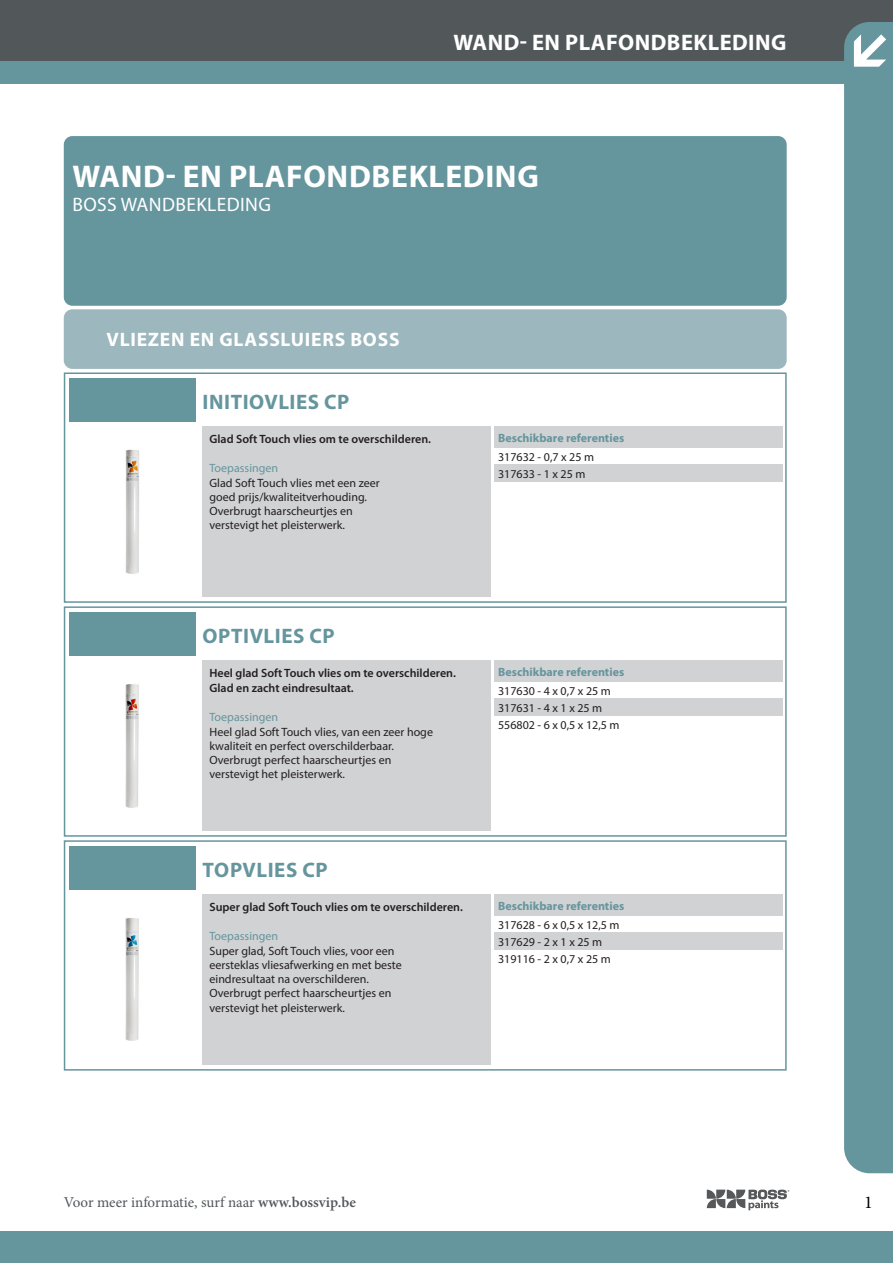
<style>
.page{position:relative;width:893px;height:1263px;background:#fff}
.page>*{position:absolute;margin:0;border:0;box-sizing:border-box;transform-origin:0 0}
._03_title_big_bloc{font:700 31.5px "Myriad Pro";letter-spacing:.02em;color:#fff}
.t1{font:700 22.5px "Myriad Pro";letter-spacing:.02em;color:#fff}
._03_productname_titl{font:700 21px "Myriad Pro";letter-spacing:.025em;color:#65959d}
._02_subtitle_single{font:700 19.5px "Myriad Pro";letter-spacing:.04em;color:#fff}
._02_subtitle_big_blo{font:19.5px "Myriad Pro";letter-spacing:.02em;color:#fff}
.t2{font:18px "Minion Pro";color:#000}
.t3{font:15px "Minion Pro";color:#52575a}
._01_bodytext_table{font:12px/14.2px "Myriad Pro";color:#231f20}
._01_product_beschrij{font:600 12px "Myriad Pro";color:#231f20}
._01_body_table_color{font:12px "Myriad Pro";color:#231f20}
._02_subtitles_table{font:700 12px "Myriad Pro";color:#65959d}
.s1{color:#65959d}
.s2{font-weight:600}
</style>
<div class="page">
<div style="left:0;top:0;width:893px;height:71px;background:#52575a"></div>
<svg style="left:707px;top:1189px;width:82px;height:21px"></svg>
<div style="left:0;top:1231px;width:893px;height:32px;background:#65959d"></div>
<div style="left:0;top:61px;width:893px;height:22px;background:#65959d"></div>
<div style="left:844px;top:22px;width:49px;height:1151px;background:#65959d"></div>
<div style="left:853px;top:30px;width:33px;height:40px;background:#65959d"></div>
<svg style="left:854px;top:34px;width:32px;height:33px"></svg>
<div style="left:64px;top:136px;width:723px;height:170px;background:#65959d;border-radius:9px"></div>
<div style="left:64px;top:309px;width:723px;height:60px;background:#9cb7bd;border-radius:9px"></div>
<div style="left:70px;top:378px;width:126px;height:44px;background:#65959d"></div>
<img style="left:125px;top:449px;width:14px;height:125px">
<div style="left:202px;top:427px;width:289px;height:170px;background:#d1d2d4"></div>
<div style="left:494px;top:427px;width:289px;height:21px;background:#d1d2d4"></div>
<div style="left:494px;top:465px;width:289px;height:17px;background:#d1d2d4"></div>
<div style="left:64px;top:372px;width:723px;height:231px;border:2px solid #65959d"></div>
<div style="left:70px;top:612px;width:126px;height:44px;background:#65959d"></div>
<img style="left:125px;top:684px;width:14px;height:124px">
<div style="left:202px;top:661px;width:289px;height:170px;background:#d1d2d4"></div>
<div style="left:494px;top:661px;width:289px;height:21px;background:#d1d2d4"></div>
<div style="left:494px;top:699px;width:289px;height:17px;background:#d1d2d4"></div>
<div style="left:64px;top:606px;width:723px;height:231px;border:2px solid #65959d"></div>
<div style="left:70px;top:846px;width:126px;height:44px;background:#65959d"></div>
<img style="left:125px;top:918px;width:14px;height:123px">
<div style="left:202px;top:895px;width:289px;height:170px;background:#d1d2d4"></div>
<div style="left:494px;top:895px;width:289px;height:21px;background:#d1d2d4"></div>
<div style="left:494px;top:933px;width:289px;height:17px;background:#d1d2d4"></div>
<div style="left:64px;top:840px;width:723px;height:230px;border:2px solid #65959d"></div>
<p class="t1" style="left:453px;top:28px;width:334px">WAND- EN PLAFONDBEKLEDING</p>
<p class="_03_title_big_bloc" style="left:73px;top:156px;width:468px">WAND- EN PLAFONDBEKLEDING</p>
<p class="_02_subtitle_big_blo" style="left:72px;top:193px;width:200px">BOSS WANDBEKLEDING</p>
<p class="_02_subtitle_single" style="left:106px;top:326px;width:295px">VLIEZEN EN GLASSLUIERS BOSS</p>
<p class="_03_productname_titl" style="left:202px;top:388px;width:148px">INITIOVLIES CP</p>
<p class="_01_product_beschrij" style="left:209px;top:431px;width:223px">Glad Soft Touch vlies om te overschilderen.</p>
<p class="_01_bodytext_table" style="left:209px;top:461px;width:172px"><span class="s1">Toepassingen<br></span>Glad Soft Touch vlies met een zeer goed prijs/kwaliteitverhouding.</p>
<p class="_01_bodytext_table" style="left:209px;top:504px;width:145px">Overbrugt haarscheurtjes en verstevigt het pleisterwerk.</p>
<p class="_02_subtitles_table" style="left:498px;top:430px;width:128px">Beschikbare referenties</p>
<p class="_01_body_table_color" style="left:498px;top:449px;width:98px">317632 - 0,7 x 25 m</p>
<p class="_01_body_table_color" style="left:498px;top:466px;width:89px">317633 - 1 x 25 m</p>
<p class="_03_productname_titl" style="left:202px;top:622px;width:134px">OPTIVLIES CP</p>
<p class="_01_product_beschrij" style="left:209px;top:665px;width:248px">Heel glad Soft Touch vlies om te overschilderen.</p>
<p class="_01_product_beschrij" style="left:209px;top:680px;width:146px">Glad en zacht eindresultaat.</p>
<p class="_01_bodytext_table" style="left:209px;top:710px;width:225px"><span class="s1">Toepassingen<br></span>Heel glad Soft Touch vlies, van een zeer hoge kwaliteit en perfect overschilderbaar.</p>
<p class="_01_bodytext_table" style="left:209px;top:753px;width:183px">Overbrugt perfect haarscheurtjes en verstevigt het pleisterwerk.</p>
<p class="_03_productname_titl" style="left:202px;top:856px;width:127px">TOPVLIES CP</p>
<p class="_01_product_beschrij" style="left:209px;top:899px;width:255px">Super glad Soft Touch vlies om te overschilderen.</p>
<p class="_01_bodytext_table" style="left:209px;top:929px;width:194px"><span class="s1">Toepassingen<br></span>Super glad, Soft Touch vlies, voor een eersteklas vliesafwerking en met beste eindresultaat na overschilderen.</p>
<p class="_01_bodytext_table" style="left:209px;top:986px;width:183px">Overbrugt perfect haarscheurtjes en verstevigt het pleisterwerk.</p>
<p class="_02_subtitles_table" style="left:498px;top:664px;width:128px">Beschikbare referenties</p>
<p class="_01_body_table_color" style="left:498px;top:683px;width:114px">317630 - 4 x 0,7 x 25 m</p>
<p class="_01_body_table_color" style="left:498px;top:700px;width:106px">317631 - 4 x 1 x 25 m</p>
<p class="_01_body_table_color" style="left:498px;top:717px;width:123px">556802 - 6 x 0,5 x 12,5 m</p>
<p class="_02_subtitles_table" style="left:498px;top:898px;width:128px">Beschikbare referenties</p>
<p class="_01_body_table_color" style="left:498px;top:917px;width:123px">317628 - 6 x 0,5 x 12,5 m</p>
<p class="_01_body_table_color" style="left:498px;top:934px;width:106px">317629 - 2 x 1 x 25 m</p>
<p class="_01_body_table_color" style="left:498px;top:951px;width:114px">319116 - 2 x 0,7 x 25 m</p>
<p class="t3" style="left:64px;top:1192px;width:294px">Voor meer informatie, surf naar <span class="s2">www.bossvip.be</span></p>
<h3 class="t2" style="left:864px;top:1190px;width:10px">1</h3>
</div>
